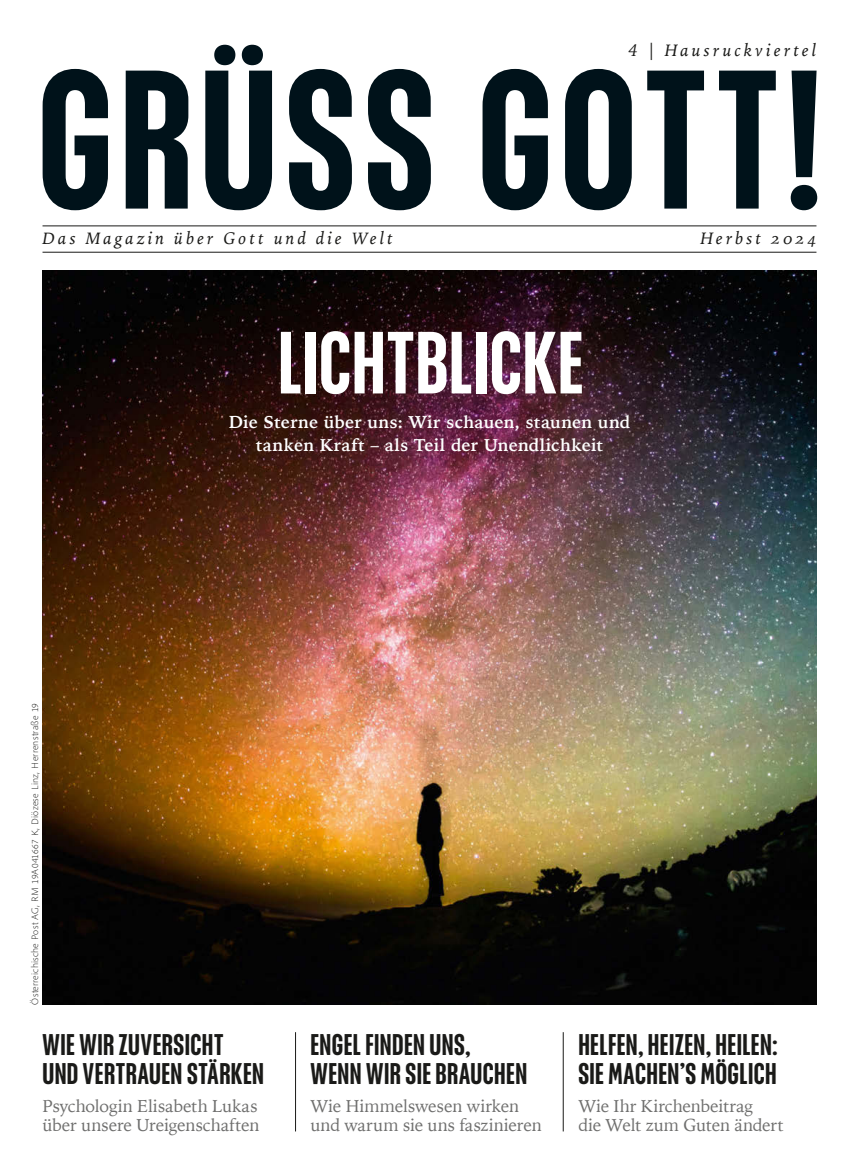
<style>
.page{position:relative;width:859px;height:1174px;background:#fff}
.page>*{position:absolute;margin:0;border:0;box-sizing:border-box;transform-origin:0 0}
.t1{font:500 75px "Placard Next";letter-spacing:.015em;color:#fff}
.t2{font:500 25.5px/28.5px "Placard Next";letter-spacing:.02em;color:#1a1a18}
.t3{font:17.25px/19.5px "Iowan Old Style";letter-spacing:-.005em;color:#6f6f6e}
.t4{font:700 17.25px/22.5px "Iowan Old Style";letter-spacing:.015em;color:#fff;text-align:center}
.t5{font:italic 17.25px "Iowan Old Style";letter-spacing:.18em;color:#1a1a18}
.t6{font:9.75px "Pelago VF";letter-spacing:.02em;color:#1a1a18}
</style>
<div class="page">
<img style="left:43px;top:270px;width:773px;height:734px">
<hr style="left:43px;top:225px;width:773px;height:1px;background:#1a1a18">
<hr style="left:43px;top:252px;width:773px;height:1px;background:#1a1a18">
<hr style="left:295px;top:1032px;width:1px;height:99px;background:#1a1a18">
<hr style="left:563px;top:1032px;width:1px;height:99px;background:#1a1a18">
<div style="left:195px;top:380px;width:469px;height:108px;background:#1a1a18;opacity:.3"></div>
<svg style="left:43px;top:45px;width:774px;height:165px"></svg>
<p class="t5" style="left:629px;top:35px;width:189px">4 | Hausruckviertel</p>
<p class="t5" style="left:43px;top:223px;width:352px">Das Magazin über Gott und die Welt</p>
<p class="t5" style="left:700px;top:223px;width:118px">Herbst 2024</p>
<h1 class="t1" style="left:278px;top:315px;width:307px">LICHTBLICKE</h1>
<p class="t6" style="left:29px;top:1004px;width:303px;rotate:-90deg">Österreichische Post AG, RM 19A041667 K, Diözese Linz, Herrenstraße 19</p>
<p class="t4" style="left:229px;top:410px;width:403px">Die Sterne über uns: Wir schauen, staunen und tanken Kraft – als Teil der Unendlichkeit</p>
<h2 class="t2" style="left:43px;top:1030px;width:223px">WIE WIR ZUVERSICHT<br>UND VERTRAUEN STÄRKEN</h2>
<p class="t3" style="left:43px;top:1095px;width:218px">Psychologin Elisabeth Lukas über unsere Ureigenschaften</p>
<h2 class="t2" style="left:310px;top:1030px;width:218px">ENGEL FINDEN UNS,<br>WENN WIR SIE BRAUCHEN</h2>
<p class="t3" style="left:310px;top:1095px;width:233px">Wie Himmelswesen wirken und warum sie uns faszinieren</p>
<h2 class="t2" style="left:578px;top:1030px;width:201px">HELFEN, HEIZEN, HEILEN:<br>SIE MACHEN’S MÖGLICH</h2>
<p class="t3" style="left:578px;top:1095px;width:207px">Wie Ihr Kirchenbeitrag<br>die Welt zum Guten ändert</p>
</div>
